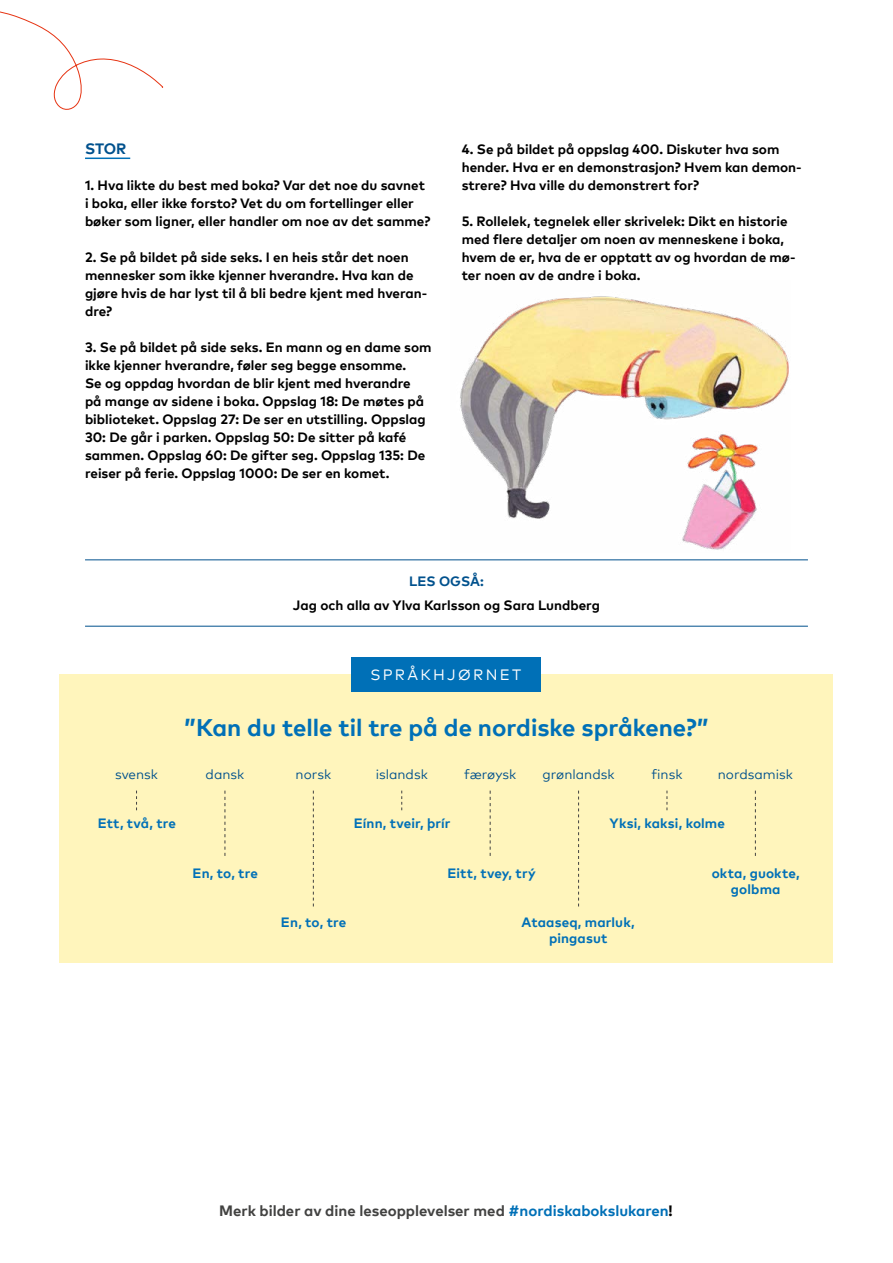
<style>
.page{position:relative;width:893px;height:1263px;background:#fff}
.page>*{position:absolute;margin:0;border:0;box-sizing:border-box;transform-origin:0 0}
.t1{font:700 24px "Mark Pro";color:#0070b7}
.Footer_tagline{font:700 15px "Mark Pro";color:#424241}
.t2{font:15px "Mark Pro";letter-spacing:.15em;color:#fff}
.P_9_12_bold_space{font:700 15px "Mark Pro";color:#00518d}
.P_9_12_bold_space-2{font:700 13.5px/18px "Mark Pro";color:#000}
.t3{font:700 13.5px/16.2px "Mark Pro";letter-spacing:.01em;color:#0070b7;text-align:center}
.t4{font:13.5px "Mark Pro";color:#00518d}
.P_9_bold_tagline{font:700 13.5px "Mark Pro";color:#000}
.P_9_bold_tagline-2{font:700 13.5px "Mark Pro";letter-spacing:.005em;color:#00518d}
.s1{color:#0070b7}
.s2{color:#000}
</style>
<div class="page">
<div style="left:59px;top:674px;width:774px;height:289px;background:#fff5bc"></div>
<div style="left:351px;top:657px;width:190px;height:34px;background:#0070b7"></div>
<svg style="left:136px;top:791px;width:1px;height:19px"></svg>
<svg style="left:401px;top:791px;width:1px;height:19px"></svg>
<svg style="left:667px;top:791px;width:1px;height:19px"></svg>
<svg style="left:225px;top:791px;width:1px;height:65px"></svg>
<svg style="left:490px;top:791px;width:1px;height:65px"></svg>
<svg style="left:755px;top:791px;width:1px;height:65px"></svg>
<svg style="left:313px;top:791px;width:1px;height:115px"></svg>
<svg style="left:578px;top:791px;width:1px;height:115px"></svg>
<svg style="left:0;top:11px;width:164px;height:99px"></svg>
<hr style="left:85px;top:559px;width:723px;height:1px;background:#00518d">
<hr style="left:85px;top:626px;width:723px;height:1px;background:#00518d">
<hr style="left:85px;top:158px;width:45px;height:1px;background:#0070b7">
<img style="left:460px;top:296px;width:329px;height:254px">
<p class="P_9_12_bold_space" style="left:85px;top:137px;width:43px">STOR</p>
<p class="P_9_12_bold_space-2" style="left:85px;top:175px;width:347px">1. Hva likte du best med boka? Var det noe du savnet i boka, eller ikke forsto? Vet du om fortellinger eller bøker som ligner, eller handler om noe av det samme?</p>
<p class="P_9_12_bold_space-2" style="left:85px;top:247px;width:344px">2. Se på bildet på side seks. I en heis står det noen mennesker som ikke kjenner hverandre. Hva kan de gjøre hvis de har lyst til å bli bedre kjent med hveran&shy;dre?</p>
<p class="P_9_12_bold_space-2" style="left:85px;top:337px;width:348px">3. Se på bildet på side seks. En mann og en dame som ikke kjenner hverandre, føler seg begge ensomme.<br>Se og oppdag hvordan de blir kjent med hverandre<br>på mange av sidene i boka. Oppslag 18: De møtes på biblioteket. Oppslag 27: De ser en utstilling. Oppslag 30: De går i parken. Oppslag 50: De sitter på kafé sammen. Oppslag 60: De gifter seg. Oppslag 135: De reiser på ferie. Oppslag 1000: De ser en komet.</p>
<p class="P_9_12_bold_space-2" style="left:462px;top:139px;width:341px">4. Se på bildet på oppslag 400. Diskuter hva som hender. Hva er en demonstrasjon? Hvem kan demon&shy;strere? Hva ville du demonstrert for?</p>
<p class="P_9_12_bold_space-2" style="left:462px;top:211px;width:335px">5. Rollelek, tegnelek eller skrivelek: Dikt en historie med flere detaljer om noen av menneskene i boka, hvem de er, hva de er opptatt av og hvordan de mø&shy;ter noen av de andre i boka.</p>
<p class="P_9_bold_tagline-2" style="left:409px;top:571px;width:76px">LES OGSÅ:</p>
<p class="P_9_bold_tagline" style="left:293px;top:595px;width:308px">Jag och alla av Ylva Karlsson og Sara Lundberg</p>
<p class="t2" style="left:371px;top:664px;width:152px">SPRÅKHJØRNET</p>
<h1 class="t1" style="left:185px;top:709px;width:526px">”Kan du telle til tre på de nordiske språkene?”</h1>
<p class="t4" style="left:115px;top:764px;width:45px">svensk</p>
<p class="t4" style="left:206px;top:764px;width:40px">dansk</p>
<p class="t4" style="left:296px;top:764px;width:37px">norsk</p>
<p class="t4" style="left:376px;top:764px;width:54px">islandsk</p>
<p class="t4" style="left:464px;top:764px;width:54px">færøysk</p>
<p class="t4" style="left:543px;top:764px;width:73px">grønlandsk</p>
<p class="t4" style="left:651px;top:764px;width:33px">finsk</p>
<p class="t4" style="left:718px;top:764px;width:77px">nordsamisk</p>
<p class="t3" style="left:98px;top:814px;width:80px">Ett, två, tre</p>
<p class="t3" style="left:354px;top:814px;width:98px">Eínn, tveir, þrír</p>
<p class="t3" style="left:610px;top:814px;width:117px">Yksi, kaksi, kolme</p>
<p class="t3" style="left:193px;top:864px;width:67px">En, to, tre</p>
<p class="t3" style="left:447px;top:864px;width:90px">Eitt, tvey, trý</p>
<p class="t3" style="left:712px;top:864px;width:90px">okta, guokte, golbma</p>
<p class="t3" style="left:281px;top:913px;width:67px">En, to, tre</p>
<p class="t3" style="left:522px;top:913px;width:115px">Ataaseq, marluk, pingasut</p>
<p class="Footer_tagline" style="left:219px;top:1199px;width:455px">Merk bilder av dine leseopplevelser med <span class="s1">#nordiskabokslukaren</span><span class="s2">!</span></p>
</div>
